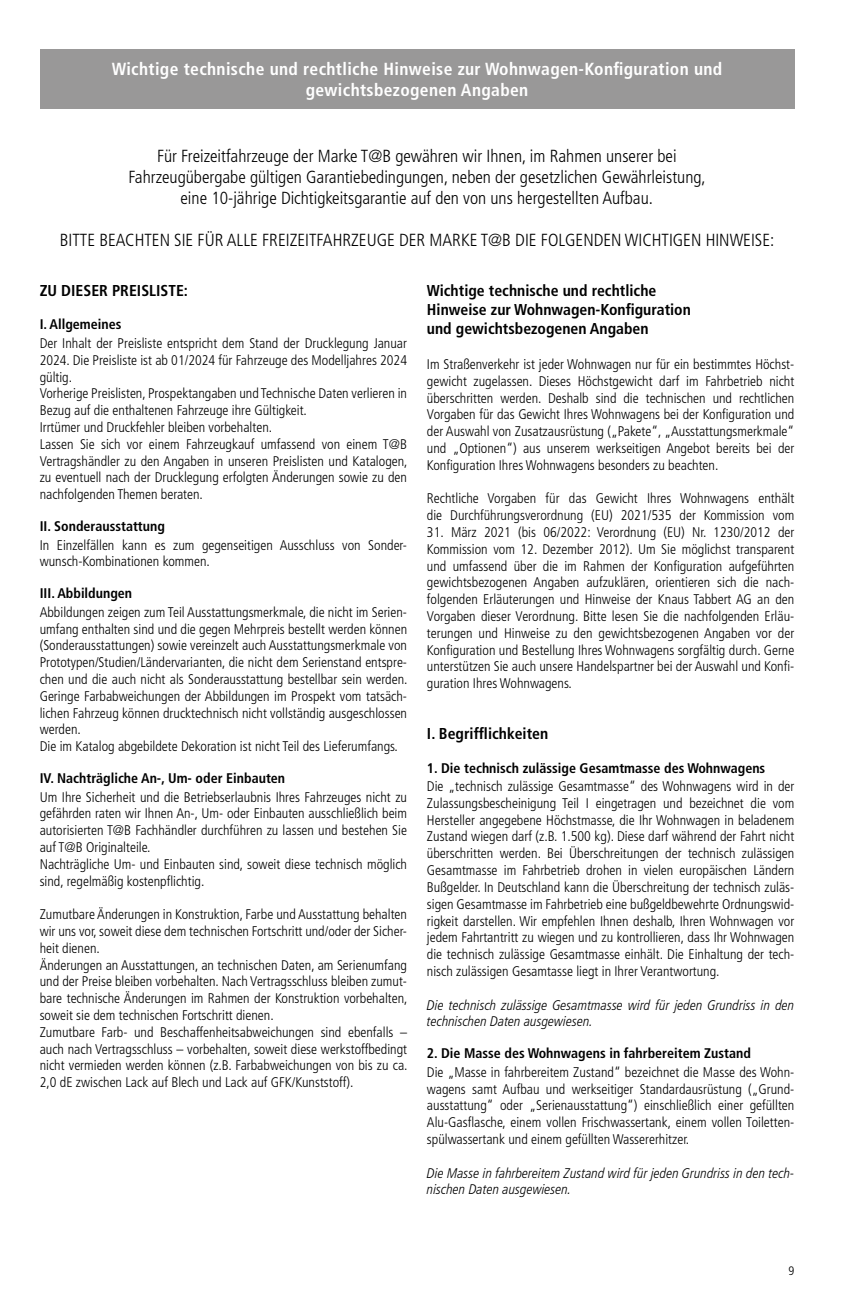
<style>
.page{position:relative;width:844px;height:1290px;background:#fff}
.page>*{position:absolute;margin:0;border:0;box-sizing:border-box;transform-origin:0 0}
.t1{font:300 condensed 17.5px/21px "Frutiger LT Std";color:#000;text-align:center}
.t2{font:700 condensed 17.5px/21px "Frutiger LT Std";letter-spacing:.02em;color:#fff;text-align:center}
.t3{font:700 condensed 15.75px/18.9px "Frutiger LT Std";color:#000}
.t4{font:300 condensed 14px/16.8px "Frutiger LT Std";color:#000}
.t5{font:700 condensed 14px "Frutiger LT Std";color:#000}
.t6{font:italic 300 condensed 14px/16.8px "Frutiger LT Pro";color:#000}
.t7{font:300 condensed 12.25px "Frutiger LT Std";color:#000}
</style>
<div class="page">
<div style="left:40px;top:50px;width:754px;height:59px;background:#999898"></div>
<p class="t2" style="left:112px;top:59px;width:612px">Wichtige technische und rechtliche Hinweise zur Wohnwagen-Konfiguration und gewichtsbezogenen Angaben</p>
<p class="t1" style="left:128px;top:146px;width:578px">Für Freizeitfahrzeuge der Marke T@B gewähren wir Ihnen, im Rahmen unserer bei<br>Fahrzeugübergabe gültigen Garantiebedingungen, neben der gesetzlichen Gewährleistung, eine 10-jährige Dichtigkeitsgarantie auf den von uns hergestellten Aufbau.</p>
<p class="t1" style="left:60px;top:230px;width:716px">BITTE BEACHTEN SIE FÜR ALLE FREIZEITFAHRZEUGE DER MARKE T@B DIE FOLGENDEN WICHTIGEN HINWEISE:</p>
<p class="t3" style="left:40px;top:281px;width:150px">ZU DIESER PREISLISTE:</p>
<p class="t5" style="left:40px;top:316px;width:83px">I. Allgemeines</p>
<p class="t4" style="left:40px;top:335px;width:369px">Der Inhalt der Preisliste entspricht dem Stand der Drucklegung Januar 2024. Die Preisliste ist ab 01/2024 für Fahrzeuge des Modelljahres 2024 gültig.<br>Vorherige Preislisten, Prospektangaben und Technische Daten verlieren in Bezug auf die enthaltenen Fahrzeuge ihre Gültigkeit.<br>Irrtümer und Druckfehler bleiben vorbehalten.<br>Lassen Sie sich vor einem Fahrzeugkauf umfassend von einem T@B Vertragshändler zu den Angaben in unseren Preislisten und Katalogen, zu eventuell nach der Drucklegung erfolgten Änderungen sowie zu den nachfolgenden Themen beraten.</p>
<p class="t5" style="left:40px;top:518px;width:127px">II. Sonderausstattung</p>
<p class="t4" style="left:40px;top:536px;width:369px">In Einzelfällen kann es zum gegenseitigen Ausschluss von Sonder&shy;wunsch-Kombinationen kommen.</p>
<p class="t5" style="left:40px;top:585px;width:94px">III. Abbildungen</p>
<p class="t4" style="left:40px;top:604px;width:369px">Abbildungen zeigen zum Teil Ausstattungsmerkmale, die nicht im Serien&shy;umfang enthalten sind und die gegen Mehrpreis bestellt werden können (Sonderausstattungen) sowie vereinzelt auch Ausstattungsmerkmale von Prototypen/Studien/Ländervarianten, die nicht dem Serienstand entspre&shy;chen und die auch nicht als Sonderausstattung bestellbar sein werden.<br>Geringe Farbabweichungen der Abbildungen im Prospekt vom tatsäch&shy;lichen Fahrzeug können drucktechnisch nicht vollständig ausgeschlossen werden.<br>Die im Katalog abgebildete Dekoration ist nicht Teil des Lieferumfangs.</p>
<p class="t5" style="left:40px;top:770px;width:247px">IV. Nachträgliche An-, Um- oder Einbauten</p>
<p class="t4" style="left:40px;top:788px;width:369px">Um Ihre Sicherheit und die Betriebserlaubnis Ihres Fahrzeuges nicht zu gefährden raten wir Ihnen An-, Um- oder Einbauten ausschließlich beim autorisierten T@B Fachhändler durchführen zu lassen und bestehen Sie auf T@B Originalteile.<br>Nachträgliche Um- und Einbauten sind, soweit diese technisch möglich sind, regelmäßig kostenpflichtig.</p>
<p class="t4" style="left:40px;top:906px;width:369px">Zumutbare Änderungen in Konstruktion, Farbe und Ausstattung behalten wir uns vor, soweit diese dem technischen Fortschritt und/oder der Sicher&shy;heit dienen.<br>Änderungen an Ausstattungen, an technischen Daten, am Serienumfang und der Preise bleiben vorbehalten. Nach Vertragsschluss bleiben zumut&shy;bare technische Änderungen im Rahmen der Konstruktion vorbehalten, soweit sie dem technischen Fortschritt dienen.<br>Zumutbare Farb- und Beschaffenheitsabweichungen sind ebenfalls – auch nach Vertragsschluss – vorbehalten, soweit diese werkstoffbedingt nicht vermieden werden können (z.B. Farbabweichungen von bis zu ca.<br>2,0 dE zwischen Lack auf Blech und Lack auf GFK/Kunststoff).</p>
<p class="t3" style="left:427px;top:281px;width:265px">Wichtige technische und rechtliche<br>Hinweise zur Wohnwagen-Konfiguration und gewichtsbezogenen Angaben</p>
<p class="t4" style="left:427px;top:356px;width:369px;text-align:justify">Im Straßenverkehr ist jeder Wohnwagen nur für ein bestimmtes Höchst&shy;gewicht zugelassen. Dieses Höchstgewicht darf im Fahrbetrieb nicht überschritten werden. Deshalb sind die technischen und rechtlichen Vorgaben für das Gewicht Ihres Wohnwagens bei der Konfiguration und der Auswahl von Zusatzausrüstung („Pakete“, „Ausstattungsmerkmale“ und „Optionen“) aus unserem werkseitigen Angebot bereits bei der Konfiguration Ihres Wohnwagens besonders zu beachten.</p>
<p class="t4" style="left:427px;top:490px;width:369px">Rechtliche Vorgaben für das Gewicht Ihres Wohnwagens enthält die Durchführungsverordnung (EU) 2021/535 der Kommission vom</p>
<p class="t4" style="left:427px;top:524px;width:369px;text-align:justify">31. März 2021 (bis 06/2022: Verordnung (EU) Nr. 1230/2012 der Kommission vom 12. Dezember 2012). Um Sie möglichst transparent und umfassend über die im Rahmen der Konfiguration aufgeführten gewichtsbezogenen Angaben aufzuklären, orientieren sich die nach&shy;folgenden Erläuterungen und Hinweise der Knaus Tabbert AG an den Vorgaben dieser Verordnung. Bitte lesen Sie die nachfolgenden Erläu&shy;terungen und Hinweise zu den gewichtsbezogenen Angaben vor der Konfiguration und Bestellung Ihres Wohnwagens sorgfältig durch. Gerne unterstützen Sie auch unsere Handelspartner bei der Auswahl und Konfi&shy;guration Ihres Wohnwagens.</p>
<p class="t3" style="left:427px;top:724px;width:123px">I. Begrifflichkeiten</p>
<p class="t5" style="left:427px;top:759px;width:340px">1. Die technisch zulässige Gesamtmasse des Wohnwagens</p>
<p class="t4" style="left:427px;top:778px;width:369px;text-align:justify">Die „technisch zulässige Gesamtmasse“ des Wohnwagens wird in der Zulassungsbescheinigung Teil I eingetragen und bezeichnet die vom Hersteller angegebene Höchstmasse, die Ihr Wohnwagen in beladenem Zustand wiegen darf (z.B. 1.500 kg). Diese darf während der Fahrt nicht überschritten werden. Bei Überschreitungen der technisch zulässigen Gesamtmasse im Fahrbetrieb drohen in vielen europäischen Ländern Bußgelder. In Deutschland kann die Überschreitung der technisch zuläs&shy;sigen Gesamtmasse im Fahrbetrieb eine bußgeldbewehrte Ordnungswid&shy;rigkeit darstellen. Wir empfehlen Ihnen deshalb, Ihren Wohnwagen vor jedem Fahrtantritt zu wiegen und zu kontrollieren, dass Ihr Wohnwagen die technisch zulässige Gesamtmasse einhält. Die Einhaltung der tech&shy;nisch zulässigen Gesamtasse liegt in Ihrer Verantwortung.</p>
<p class="t6" style="left:427px;top:996px;width:369px">Die technisch zulässige Gesamtmasse wird für jeden Grundriss in den technischen Daten ausgewiesen.</p>
<p class="t5" style="left:427px;top:1045px;width:325px">2. Die Masse des Wohnwagens in fahrbereitem Zustand</p>
<p class="t4" style="left:427px;top:1064px;width:369px;text-align:justify">Die „Masse in fahrbereitem Zustand“ bezeichnet die Masse des Wohn&shy;wagens samt Aufbau und werkseitiger Standardausrüstung („Grund&shy;ausstattung“ oder „Serienausstattung“) einschließlich einer gefüllten Alu-Gasflasche, einem vollen Frischwassertank, einem vollen Toiletten&shy;spülwassertank und einem gefüllten Wassererhitzer.</p>
<p class="t6" style="left:427px;top:1164px;width:369px">Die Masse in fahrbereitem Zustand wird für jeden Grundriss in den tech&shy;nischen Daten ausgewiesen.</p>
<p class="t7" style="left:788px;top:1264px;width:7px">9</p>
</div>
